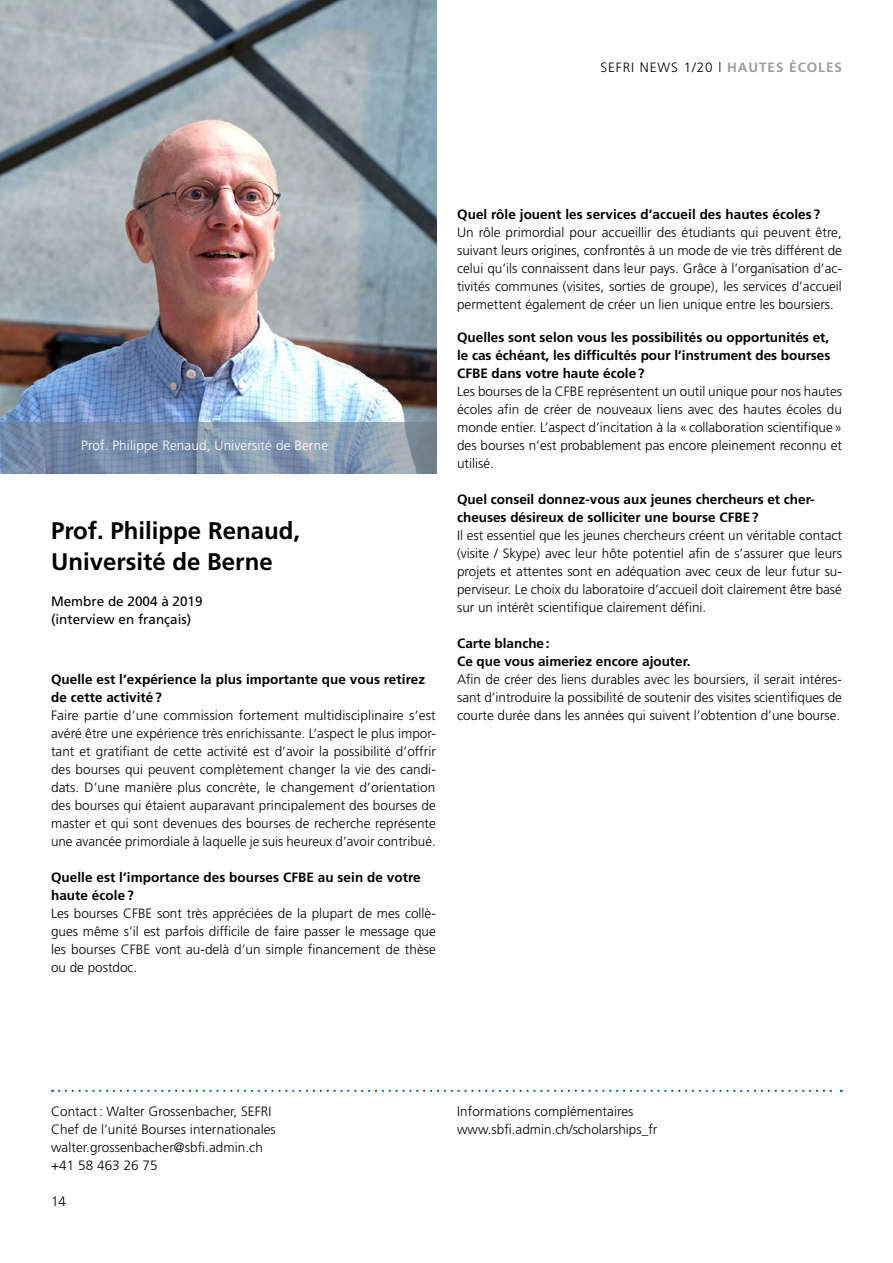
<style>
.page{position:relative;width:893px;height:1263px;background:#fff}
.page>*{position:absolute;margin:0;border:0;box-sizing:border-box;transform-origin:0 0}
.t1{font:700 24px/31.5px "Frutiger LT Std";color:#000}
.t2{font:300 13.5px/18px "Frutiger LT Std";color:#000;text-align:justify}
.t3{font:700 13.5px/18px "Frutiger LT Std";color:#000}
.t4{font:13.5px/18px "Frutiger LT Std";color:#000}
.t5{font:300 13.5px "Frutiger LT Std";letter-spacing:.01em;color:#fff}
.t6{font:300 13.5px "Frutiger LT Std";letter-spacing:.07em;color:#000}
.s1{font-weight:700;color:#9d9d9c}
</style>
<div class="page">
<img style="left:0;top:0;width:436px;height:473px">
<svg style="left:1px;top:422px;width:435px;height:51px;background:#7f92ab"></svg>
<svg style="left:59px;top:1090px;width:783px;height:2px"></svg>
<p class="t6" style="left:600px;top:60px;width:243px">SEFRI NEWS 1/20 l <span class="s1">HAUTES ÉCOLES</span></p>
<p class="t5" style="left:81px;top:438px;width:249px">Prof. Philippe Renaud, Université de Berne</p>
<h2 class="t1" style="left:51px;top:515px;width:250px">Prof. Philippe Renaud,<br>Université de Berne</h2>
<p class="t4" style="left:51px;top:593px;width:153px">Membre de 2004 à 2019 (interview en français)</p>
<p class="t3" style="left:51px;top:670px;width:376px">Quelle est l’expérience la plus importante que vous retirez de cette activité?</p>
<p class="t2" style="left:51px;top:707px;width:386px">Faire partie d’une commission fortement multidisciplinaire s’est avéré être une expérience très enrichissante. L’aspect le plus impor&shy;tant et gratifiant de cette activité est d’avoir la possibilité d’offrir des bourses qui peuvent complètement changer la vie des candi&shy;dats. D’une manière plus concrète, le changement d’orientation des bourses qui étaient auparavant principalement des bourses de master et qui sont devenues des bourses de recherche représente une avancée primordiale à laquelle je suis heureux d’avoir contribué.</p>
<p class="t3" style="left:51px;top:868px;width:371px">Quelle est l’importance des bourses CFBE au sein de votre haute école?</p>
<p class="t2" style="left:51px;top:905px;width:386px">Les bourses CFBE sont très appréciées de la plupart de mes collè&shy;gues même s’il est parfois difficile de faire passer le message que les bourses CFBE vont au-delà d’un simple financement de thèse ou de postdoc.</p>
<p class="t3" style="left:457px;top:206px;width:365px">Quel rôle jouent les services d’accueil des hautes écoles?</p>
<p class="t2" style="left:457px;top:224px;width:386px">Un rôle primordial pour accueillir des étudiants qui peuvent être, suivant leurs origines, confrontés à un mode de vie très différent de celui qu’ils connaissent dans leur pays. Grâce à l’organisation d’ac&shy;tivités communes (visites, sorties de groupe), les services d’accueil permettent également de créer un lien unique entre les boursiers.</p>
<p class="t3" style="left:457px;top:328px;width:375px;text-align:justify">Quelles sont selon vous les possibilités ou opportunités et, le cas échéant, les difficultés pour l’instrument des bourses CFBE dans votre haute école?</p>
<p class="t2" style="left:457px;top:383px;width:386px">Les bourses de la CFBE représentent un outil unique pour nos hautes écoles afin de créer de nouveaux liens avec des hautes écoles du monde entier. L’aspect d’incitation à la «collaboration scientifique» des bourses n’est probablement pas encore pleinement reconnu et utilisé.</p>
<p class="t3" style="left:457px;top:490px;width:359px">Quel conseil donnez-vous aux jeunes chercheurs et cher&shy;cheuses désireux de solliciter une bourse CFBE?</p>
<p class="t2" style="left:457px;top:527px;width:386px">Il est essentiel que les jeunes chercheurs créent un véritable contact (visite / Skype) avec leur hôte potentiel afin de s’assurer que leurs projets et attentes sont en adéquation avec ceux de leur futur su&shy;perviseur. Le choix du laboratoire d’accueil doit clairement être basé sur un intérêt scientifique clairement défini.</p>
<p class="t3" style="left:457px;top:634px;width:235px">Carte blanche:<br>Ce que vous aimeriez encore ajouter.</p>
<p class="t2" style="left:457px;top:671px;width:386px">Afin de créer des liens durables avec les boursiers, il serait intéres&shy;sant d’introduire la possibilité de soutenir des visites scientifiques de courte durée dans les années qui suivent l’obtention d’une bourse.</p>
<p class="t2" style="left:51px;top:1103px;width:222px">Contact: Walter Grossenbacher, SEFRI</p>
<p class="t2" style="left:457px;top:1103px;width:178px">Informations complémentaires</p>
<p class="t2" style="left:51px;top:1121px;width:226px">Chef de l’unité Bourses internationales</p>
<p class="t2" style="left:457px;top:1121px;width:202px">www.sbfi.admin.ch/scholarships_fr</p>
<p class="t2" style="left:51px;top:1139px;width:213px">walter.grossenbacher@sbfi.admin.ch +41 58 463 26 75</p>
<p class="t2" style="left:51px;top:1193px;width:17px">14</p>
</div>
